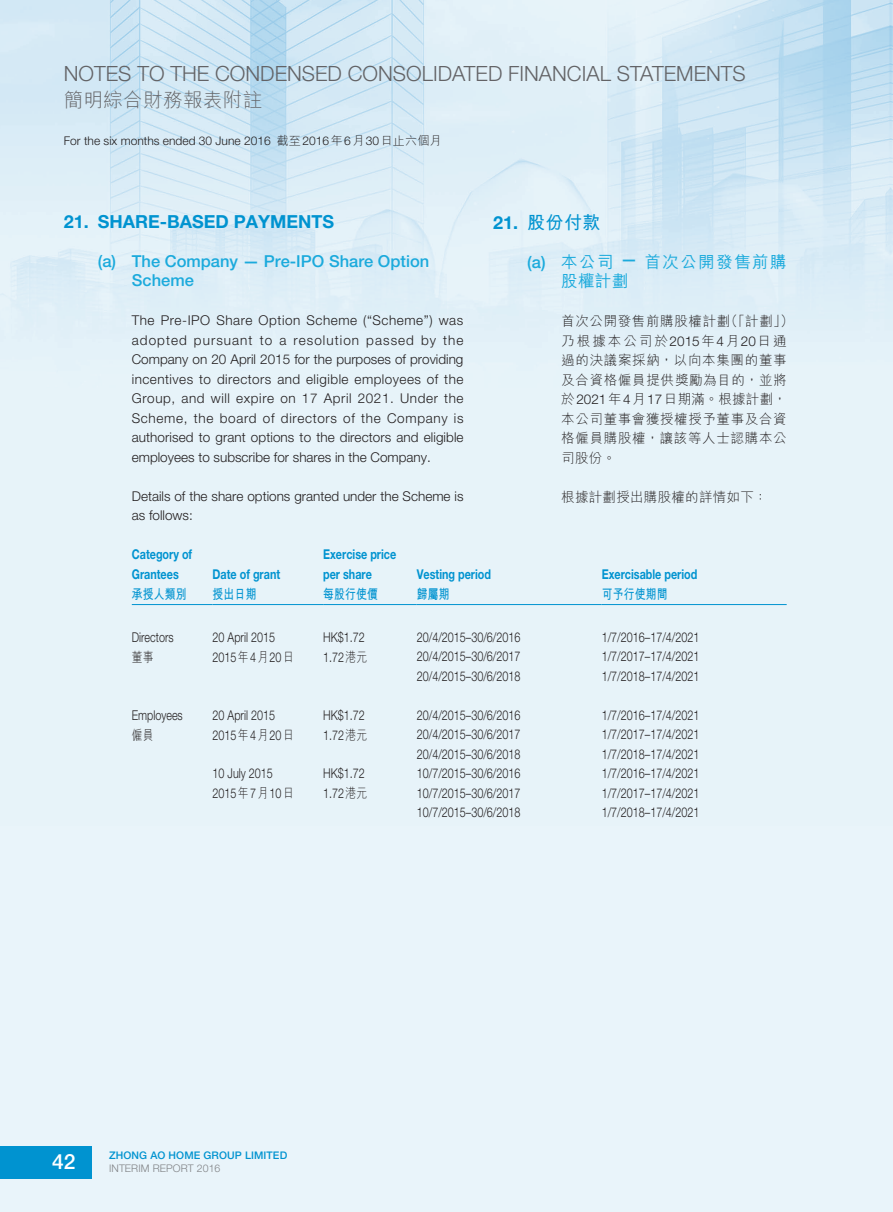
<style>
.page{position:relative;width:893px;height:1212px;background:#e9f4fa}
.page>*{position:absolute;margin:0;border:0;box-sizing:border-box;transform-origin:0 0}
.t1{font:300 21px "Helvetica Neue LT Std";color:#636366}
.t2{font:500 21px "Helvetica Neue LT Std";color:#fff}
.t3{font:300 19.5px "M Hei HK";letter-spacing:.02em;color:#636366}
._01_H1_E{font:700 18px "Helvetica Neue LT Std";color:#0093d0}
._001_H1_C{font:700 18px "M Hei HK";color:#0093d0}
._02_H2_E{font:500 16.5px/19.5px "Helvetica Neue LT Std";color:#1baadc}
._002_H2_C{font:500 16.5px/19.5px "M Hei HK";letter-spacing:.085em;color:#1baadc}
._50_Table_txt{font:300 13.5px "Helvetica Neue LT Std";color:#231f20;scale:.8 1}
._00_txt_E{font:300 13.5px/19.5px "Helvetica Neue LT Std";color:#231f20;text-align:justify}
._000_txt_C{font:300 13.5px/19.5px "M Hei HK";letter-spacing:.045em;color:#231f20}
._50_Table_txt-2{font:700 13.5px/19.5px "Helvetica Neue LT Std";color:#0093d0;scale:.8 1}
._50_Table_txt-3{font:700 13.5px "M Hei HK";letter-spacing:.02em;color:#0093d0;scale:.8 1}
._000_txt_C-2{font:300 13.5px "M Hei HK";letter-spacing:.02em;color:#231f20}
._50_Table_txt-4{font:300 13.5px "M Hei HK";color:#231f20;scale:.8 1}
.t4{font:300 12px "Helvetica Neue LT Std";color:#231f20}
.t5{font:500 10.5px "Helvetica Neue LT Std";letter-spacing:.01em;color:#0093d0}
.t6{font:300 10.5px "Helvetica Neue LT Std";letter-spacing:.01em;color:#808285}
.s1{font-family:"M Hei HK"}
.s2{font-family:"Helvetica Neue LT Std"}
</style>
<div class="page">
<img style="left:0;top:0;width:893px;height:606px">
<div style="left:0;top:1146px;width:91px;height:33px;background:#0093d0"></div>
<hr style="left:132px;top:604px;width:81px;height:1px;background:#0093d0">
<hr style="left:213px;top:604px;width:110px;height:1px;background:#0093d0">
<hr style="left:323px;top:604px;width:94px;height:1px;background:#0093d0">
<hr style="left:417px;top:604px;width:185px;height:1px;background:#0093d0">
<hr style="left:602px;top:604px;width:185px;height:1px;background:#0093d0">
<h1 class="t1" style="left:64px;top:61px;width:683px">NOTES TO THE CONDENSED CONSOLIDATED FINANCIAL STATEMENTS</h1>
<h2 class="t3" style="left:64px;top:90px;width:200px">簡明綜合財務報表附註</h2>
<p class="t4" style="left:64px;top:133px;width:379px">For the six months ended 30 June 2016 <span class="s1">截至</span>2016<span class="s1">年</span>6<span class="s1">月</span>30<span class="s1">日止六個月</span></p>
<p class="_001_H1_C" style="left:493px;top:209px;width:109px"><span class="s2">21.</span> 股份付款</p>
<p class="_002_H2_C" style="left:561px;top:250px;width:227px;text-indent:-34px"><span class="s2">(a)</span> 本公司 <sup>—</sup> 首次公開發售前購股權計劃</p>
<p class="_000_txt_C" style="left:561px;top:311px;width:234px">首次公開發售前購股權計劃（「計劃」）乃根據本公司於<span class="s2">2015</span>年<span class="s2">4</span>月<span class="s2">20</span>日通過的決議案採納，以向本集團的董事及合資格僱員提供獎勵為目的，並將於<span class="s2">2021</span>年<span class="s2">4</span>月<span class="s2">17</span>日期滿。根據計劃，本公司董事會獲授權授予董事及合資格僱員購股權，讓該等人士認購本公司股份。</p>
<p class="_000_txt_C-2" style="left:561px;top:490px;width:208px">根據計劃授出購股權的詳情如下：</p>
<p class="_01_H1_E" style="left:64px;top:210px;width:272px">21. SHARE-BASED PAYMENTS</p>
<p class="_02_H2_E" style="left:132px;top:251px;width:299px;text-indent:-34px">(a) The Company — Pre-IPO Share Option<br>Scheme</p>
<p class="_00_txt_E" style="left:132px;top:310px;width:333px">The Pre-IPO Share Option Scheme (“Scheme”) was adopted pursuant to a resolution passed by the Company on 20 April 2015 for the purposes of providing incentives to directors and eligible employees of the Group, and will expire on 17 April 2021. Under the Scheme, the board of directors of the Company is authorised to grant options to the directors and eligible employees to subscribe for shares in the Company.</p>
<p class="_00_txt_E" style="left:132px;top:486px;width:333px">Details of the share options granted under the Scheme is as follows:</p>
<p class="_50_Table_txt-2" style="left:132px;top:544px;width:77px">Category of<br>Grantees</p>
<p class="_50_Table_txt-2" style="left:323px;top:544px;width:93px">Exercise price</p>
<p class="_50_Table_txt-2" style="left:323px;top:564px;width:63px">per share</p>
<p class="_50_Table_txt-2" style="left:417px;top:564px;width:94px">Vesting period</p>
<p class="_50_Table_txt-2" style="left:602px;top:564px;width:121px">Exercisable period</p>
<p class="_50_Table_txt-2" style="left:213px;top:564px;width:86px">Date of grant</p>
<p class="_50_Table_txt-3" style="left:132px;top:584px;width:70px">承授人類別</p>
<p class="_50_Table_txt-3" style="left:213px;top:584px;width:56px">授出日期</p>
<p class="_50_Table_txt-3" style="left:323px;top:584px;width:70px">每股行使價</p>
<p class="_50_Table_txt-3" style="left:417px;top:584px;width:43px">歸屬期</p>
<p class="_50_Table_txt-3" style="left:602px;top:584px;width:84px">可予行使期間</p>
<p class="_50_Table_txt" style="left:132px;top:628px;width:54px">Directors</p>
<p class="_50_Table_txt" style="left:213px;top:628px;width:80px">20 April 2015</p>
<p class="_50_Table_txt" style="left:323px;top:628px;width:54px">HK$1.72</p>
<p class="_50_Table_txt" style="left:417px;top:628px;width:131px">20/4/2015–30/6/2016</p>
<p class="_50_Table_txt" style="left:602px;top:628px;width:124px">1/7/2016–17/4/2021</p>
<p class="_50_Table_txt-4" style="left:132px;top:650px;width:29px">董事</p>
<p class="_50_Table_txt" style="left:213px;top:649px;width:103px">2015<span class="s1">年</span>4<span class="s1">月</span>20<span class="s1">日</span></p>
<p class="_50_Table_txt" style="left:323px;top:649px;width:57px">1.72<span class="s1">港元</span></p>
<p class="_50_Table_txt" style="left:417px;top:648px;width:131px">20/4/2015–30/6/2017</p>
<p class="_50_Table_txt" style="left:602px;top:648px;width:124px">1/7/2017–17/4/2021</p>
<p class="_50_Table_txt" style="left:417px;top:667px;width:131px">20/4/2015–30/6/2018</p>
<p class="_50_Table_txt" style="left:602px;top:667px;width:124px">1/7/2018–17/4/2021</p>
<p class="_50_Table_txt" style="left:132px;top:706px;width:65px">Employees</p>
<p class="_50_Table_txt" style="left:213px;top:706px;width:80px">20 April 2015</p>
<p class="_50_Table_txt" style="left:323px;top:706px;width:54px">HK$1.72</p>
<p class="_50_Table_txt" style="left:417px;top:706px;width:131px">20/4/2015–30/6/2016</p>
<p class="_50_Table_txt" style="left:602px;top:706px;width:124px">1/7/2016–17/4/2021</p>
<p class="_50_Table_txt-4" style="left:132px;top:728px;width:29px">僱員</p>
<p class="_50_Table_txt" style="left:213px;top:727px;width:103px">2015<span class="s1">年</span>4<span class="s1">月</span>20<span class="s1">日</span></p>
<p class="_50_Table_txt" style="left:323px;top:727px;width:57px">1.72<span class="s1">港元</span></p>
<p class="_50_Table_txt" style="left:417px;top:726px;width:131px">20/4/2015–30/6/2017</p>
<p class="_50_Table_txt" style="left:602px;top:726px;width:124px">1/7/2017–17/4/2021</p>
<p class="_50_Table_txt" style="left:417px;top:745px;width:131px">20/4/2015–30/6/2018</p>
<p class="_50_Table_txt" style="left:602px;top:745px;width:124px">1/7/2018–17/4/2021</p>
<p class="_50_Table_txt" style="left:213px;top:765px;width:77px">10 July 2015</p>
<p class="_50_Table_txt" style="left:323px;top:765px;width:54px">HK$1.72</p>
<p class="_50_Table_txt" style="left:417px;top:765px;width:131px">10/7/2015–30/6/2016</p>
<p class="_50_Table_txt" style="left:602px;top:765px;width:124px">1/7/2016–17/4/2021</p>
<p class="_50_Table_txt" style="left:213px;top:785px;width:103px">2015<span class="s1">年</span>7<span class="s1">月</span>10<span class="s1">日</span></p>
<p class="_50_Table_txt" style="left:323px;top:785px;width:57px">1.72<span class="s1">港元</span></p>
<p class="_50_Table_txt" style="left:417px;top:784px;width:131px">10/7/2015–30/6/2017</p>
<p class="_50_Table_txt" style="left:602px;top:784px;width:124px">1/7/2017–17/4/2021</p>
<p class="_50_Table_txt" style="left:417px;top:804px;width:131px">10/7/2015–30/6/2018</p>
<p class="_50_Table_txt" style="left:602px;top:804px;width:124px">1/7/2018–17/4/2021</p>
<p class="t5" style="left:109px;top:1149px;width:180px">ZHONG AO HOME GROUP LIMITED</p>
<h1 class="t2" style="left:52px;top:1149px;width:25px">42</h1>
<p class="t6" style="left:109px;top:1162px;width:113px">INTERIM REPORT 2016</p>
</div>
